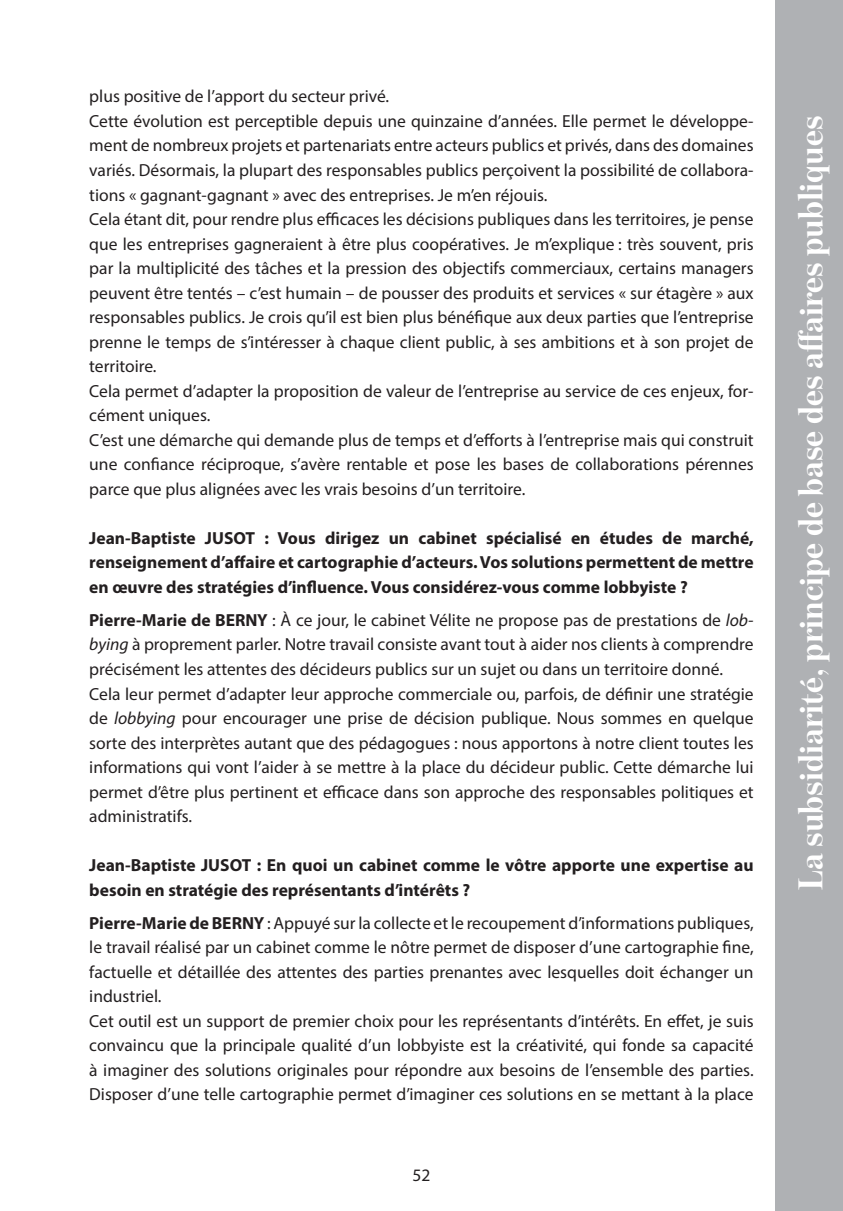
<style>
.page{position:relative;width:843px;height:1211px;background:#fff}
.page>*{position:absolute;margin:0;border:0;box-sizing:border-box;transform-origin:0 0}
.t1{font:700 35px "Benton Mod Disp";color:#fff}
.t2{font:17.5px/24.5px "Myriad Pro";color:#231f20}
.t3{font:700 17.5px/24.5px "Myriad Pro";color:#231f20;text-align:justify}
.s1{font-weight:700}
.s2{font-style:italic}
</style>
<div class="page">
<div style="left:775px;top:0;width:68px;height:1210px;background:#afb1b4"></div>
<p class="t2" style="left:89px;top:84px;width:666px">plus positive de l’apport du secteur privé.<br>Cette évolution est perceptible depuis une quinzaine d’années. Elle permet le développe&shy;ment de nombreux projets et partenariats entre acteurs publics et privés, dans des domaines variés. Désormais, la plupart des responsables publics perçoivent la possibilité de collabora&shy;tions « gagnant-gagnant » avec des entreprises. Je m’en réjouis.<br>Cela étant dit, pour rendre plus efficaces les décisions publiques dans les territoires, je pense que les entreprises gagneraient à être plus coopératives. Je m’explique : très souvent, pris par la multiplicité des tâches et la pression des objectifs commerciaux, certains managers peuvent être tentés – c’est humain – de pousser des produits et services « sur étagère » aux responsables publics. Je crois qu’il est bien plus bénéfique aux deux parties que l’entreprise prenne le temps de s’intéresser à chaque client public, à ses ambitions et à son projet de territoire.<br>Cela permet d’adapter la proposition de valeur de l’entreprise au service de ces enjeux, for&shy;cément uniques.<br>C’est une démarche qui demande plus de temps et d’efforts à l’entreprise mais qui construit une confiance réciproque, s’avère rentable et pose les bases de collaborations pérennes parce que plus alignées avec les vrais besoins d’un territoire.</p>
<p class="t3" style="left:89px;top:525px;width:666px">Jean-Baptiste JUSOT : Vous dirigez un cabinet spécialisé en études de marché, renseignement d’affaire et cartographie d’acteurs. Vos solutions permettent de mettre en œuvre des stratégies d’influence. Vous considérez-vous comme lobbyiste ?</p>
<p class="t2" style="left:89px;top:607px;width:666px"><span class="s1">Pierre-Marie de BERNY</span> : À ce jour, le cabinet Vélite ne propose pas de prestations de <span class="s2">lob&shy;bying</span> à proprement parler. Notre travail consiste avant tout à aider nos clients à comprendre précisément les attentes des décideurs publics sur un sujet ou dans un territoire donné.<br>Cela leur permet d’adapter leur approche commerciale ou, parfois, de définir une stratégie de <span class="s2">lobbying</span> pour encourager une prise de décision publique. Nous sommes en quelque sorte des interprètes autant que des pédagogues : nous apportons à notre client toutes les informations qui vont l’aider à se mettre à la place du décideur public. Cette démarche lui permet d’être plus pertinent et efficace dans son approche des responsables politiques et administratifs.</p>
<p class="t3" style="left:89px;top:852px;width:666px">Jean-Baptiste JUSOT : En quoi un cabinet comme le vôtre apporte une expertise au besoin en stratégie des représentants d’intérêts ?</p>
<p class="t2" style="left:89px;top:910px;width:666px"><span class="s1">Pierre-Marie de BERNY</span> : Appuyé sur la collecte et le recoupement d’informations publiques, le travail réalisé par un cabinet comme le nôtre permet de disposer d’une cartographie fine, factuelle et détaillée des attentes des parties prenantes avec lesquelles doit échanger un industriel.<br>Cet outil est un support de premier choix pour les représentants d’intérêts. En effet, je suis convaincu que la principale qualité d’un lobbyiste est la créativité, qui fonde sa capacité à imaginer des solutions originales pour répondre aux besoins de l’ensemble des parties.<br>Disposer d’une telle cartographie permet d’imaginer ces solutions en se mettant à la place</p>
<p class="t2" style="left:412px;top:1162px;width:19px">52</p>
<h1 class="t1" style="left:791px;top:890px;width:776px;rotate:-90deg">La subsidiarité, principe de base des affaires publiques</h1>
</div>
